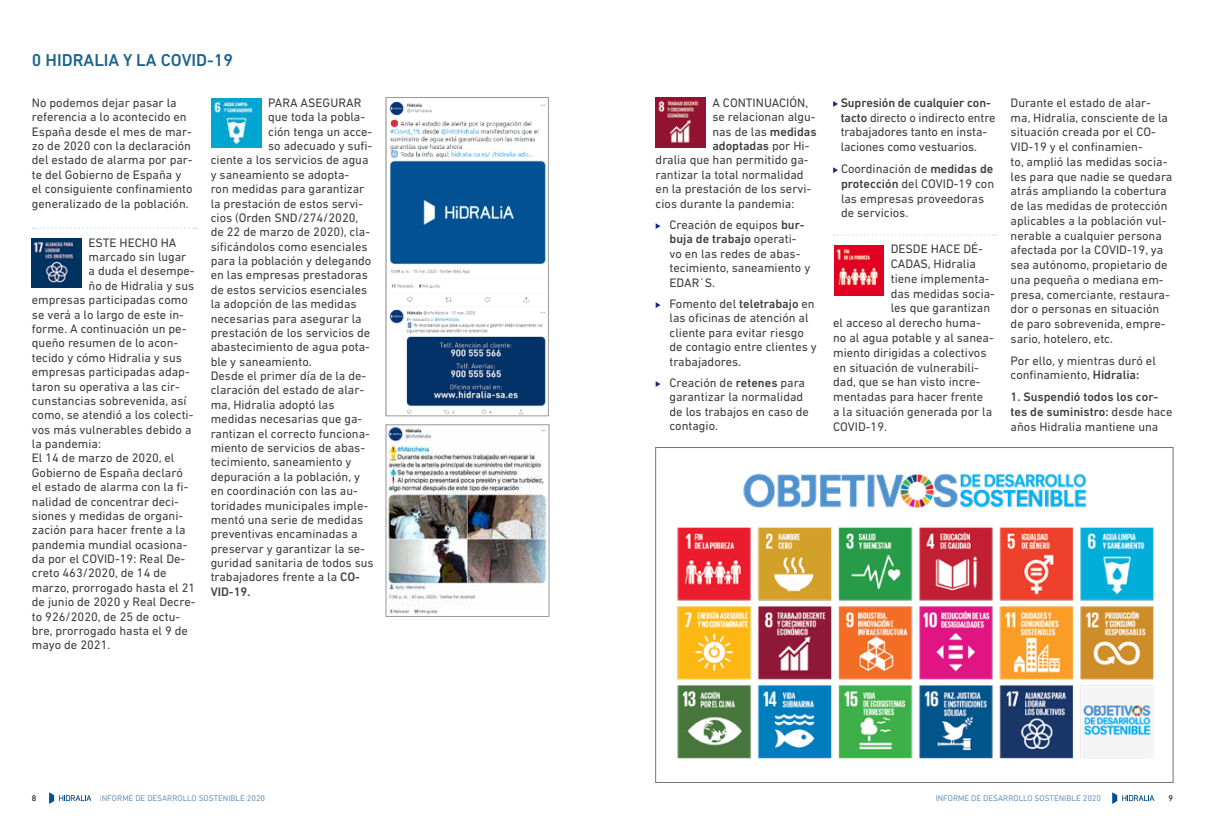
<style>
.page{position:relative;width:1205px;height:833px;background:#fff}
.page>*{position:absolute;margin:0;border:0;box-sizing:border-box;transform-origin:0 0}
.t1{font:500 17.5px "DIN Next LT Pro";color:#1c648c}
.t2{font:12.62px/14.8px "DIN Next LT Pro";color:#3e3d40}
.t3{font:12.5px/14.4px "DIN Next LT Pro";color:#3e3d40}
.t4{font:500 12.5px/14.8px "DIN Next LT Pro";color:#3e3d40}
.t5{font:8.38px "DIN Next LT Pro";color:#005292}
.t6{font:8.38px "DIN Next LT Pro";color:#000}
.s1{font-weight:500}
.s2{font-weight:400}
.s3{font-size:12.62px}
.s4{font-size:8.5px}
</style>
<div class="page">
<svg style="left:49px;top:792px;width:42px;height:12px"></svg>
<svg style="left:1112px;top:792px;width:42px;height:12px"></svg>
<svg style="left:33px;top:228px;width:163px;height:1px"></svg>
<svg style="left:656px;top:223px;width:4px;height:6px"></svg>
<svg style="left:656px;top:302px;width:4px;height:6px"></svg>
<svg style="left:656px;top:381px;width:4px;height:6px"></svg>
<svg style="left:834px;top:234px;width:162px;height:2px"></svg>
<svg style="left:833px;top:101px;width:5px;height:6px"></svg>
<svg style="left:833px;top:167px;width:5px;height:6px"></svg>
<img style="left:32px;top:238px;width:49px;height:50px">
<img style="left:211px;top:98px;width:50px;height:50px">
<img style="left:834px;top:245px;width:49px;height:50px">
<img style="left:389px;top:101px;width:157px;height:313px">
<div style="left:386px;top:97px;width:163px;height:319px;border:1px solid #98999b"></div>
<img style="left:388px;top:426px;width:159px;height:189px">
<div style="left:386px;top:424px;width:163px;height:193px;border:1px solid #98999b"></div>
<img style="left:656px;top:97px;width:49px;height:50px">
<img style="left:677px;top:473px;width:477px;height:286px">
<h1 class="t1" style="left:32px;top:50px;width:203px">0 HIDRALIA Y LA COVID-19</h1>
<p class="t3" style="left:32px;top:95px;width:162px">No podemos dejar pasar la referencia a lo acontecido en<br>España desde el mes de mar&shy;zo de 2020 con la declaración del estado de alarma por par&shy;te del Gobierno de España y el consiguiente confinamiento generalizado de la población.</p>
<p class="t3" style="left:89px;top:235px;width:89px">ESTE HECHO HA</p>
<p class="t3" style="left:89px;top:249px;width:99px">marcado sin lugar</p>
<p class="t3" style="left:89px;top:264px;width:108px">a duda el desempe-</p>
<p class="t3" style="left:89px;top:278px;width:107px">ño de Hidralia y sus</p>
<p class="t3" style="left:32px;top:293px;width:157px">empresas participadas como</p>
<p class="t3" style="left:32px;top:307px;width:154px">se verá a lo largo de este in-</p>
<p class="t3" style="left:32px;top:321px;width:156px">forme. A continuación un pe-</p>
<p class="t3" style="left:32px;top:336px;width:148px">queño resumen de lo acon-</p>
<p class="t3" style="left:32px;top:350px;width:151px">tecido y cómo Hidralia y sus</p>
<p class="t3" style="left:32px;top:364px;width:159px">empresas participadas adap-</p>
<p class="t3" style="left:32px;top:379px;width:150px">taron su operativa a las cir-</p>
<p class="t3" style="left:32px;top:393px;width:156px">cunstancias sobrevenida, así</p>
<p class="t3" style="left:32px;top:408px;width:163px">como, se atendió a los colecti-</p>
<p class="t3" style="left:32px;top:422px;width:161px">vos más vulnerables debido a</p>
<p class="t3" style="left:32px;top:436px;width:71px">la pandemia:</p>
<p class="t3" style="left:32px;top:451px;width:144px">El 14 de marzo de 2020, el</p>
<p class="t3" style="left:32px;top:465px;width:152px">Gobierno de España declaró</p>
<p class="t3" style="left:32px;top:479px;width:158px">el estado de alarma con la fi-</p>
<p class="t3" style="left:32px;top:494px;width:149px">nalidad de concentrar deci-</p>
<p class="t3" style="left:32px;top:508px;width:153px">siones y medidas de organi-</p>
<p class="t3" style="left:32px;top:523px;width:155px">zación para hacer frente a la</p>
<p class="t3" style="left:32px;top:537px;width:157px">pandemia mundial ocasiona-</p>
<p class="t3" style="left:32px;top:551px;width:155px">da por el COVID-19: Real De-</p>
<p class="t3" style="left:32px;top:566px;width:136px">creto 463/2020, de 14 de</p>
<p class="t3" style="left:32px;top:580px;width:165px">marzo, prorrogado hasta el 21</p>
<p class="t3" style="left:32px;top:594px;width:165px">de junio de 2020 y Real Decre-</p>
<p class="t3" style="left:32px;top:609px;width:150px">to 926/2020, de 25 de octu-</p>
<p class="t3" style="left:32px;top:623px;width:158px">bre, prorrogado hasta el 9 de</p>
<p class="t3" style="left:32px;top:638px;width:80px">mayo de 2021.</p>
<p class="t3" style="left:268px;top:95px;width:95px">PARA ASEGURAR</p>
<p class="t3" style="left:268px;top:110px;width:99px">que toda la pobla-</p>
<p class="t3" style="left:268px;top:124px;width:106px">ción tenga un acce-</p>
<p class="t3" style="left:268px;top:138px;width:106px">so adecuado y sufi-</p>
<p class="t3" style="left:211px;top:153px;width:159px">ciente a los servicios de agua</p>
<p class="t3" style="left:211px;top:167px;width:140px">y saneamiento se adopta-</p>
<p class="t3" style="left:211px;top:181px;width:155px">ron medidas para garantizar</p>
<p class="t3" style="left:211px;top:196px;width:154px">la prestación de estos servi-</p>
<p class="t3" style="left:211px;top:210px;width:149px">cios (Orden SND/274/2020,</p>
<p class="t3" style="left:211px;top:225px;width:161px">de 22 de marzo de 2020), cla-</p>
<p class="t3" style="left:211px;top:239px;width:158px">sificándolos como esenciales</p>
<p class="t3" style="left:211px;top:253px;width:162px">para la población y delegando</p>
<p class="t3" style="left:211px;top:268px;width:159px">en las empresas prestadoras</p>
<p class="t3" style="left:211px;top:282px;width:158px">de estos servicios esenciales</p>
<p class="t3" style="left:211px;top:296px;width:147px">la adopción de las medidas</p>
<p class="t3" style="left:211px;top:311px;width:153px">necesarias para asegurar la</p>
<p class="t3" style="left:211px;top:325px;width:161px">prestación de los servicios de</p>
<p class="t3" style="left:211px;top:340px;width:161px">abastecimiento de agua pota-</p>
<p class="t3" style="left:211px;top:354px;width:103px">ble y saneamiento.</p>
<p class="t3" style="left:211px;top:368px;width:157px">Desde el primer día de la de-</p>
<p class="t3" style="left:211px;top:383px;width:155px">claración del estado de alar-</p>
<p class="t3" style="left:211px;top:397px;width:125px">ma, Hidralia adoptó las</p>
<p class="t3" style="left:211px;top:411px;width:153px">medidas necesarias que ga-</p>
<p class="t3" style="left:211px;top:426px;width:161px">rantizan el correcto funciona-</p>
<p class="t3" style="left:211px;top:440px;width:156px">miento de servicios de abas-</p>
<p class="t3" style="left:211px;top:455px;width:142px">tecimiento, saneamiento y</p>
<p class="t3" style="left:211px;top:469px;width:151px">depuración a la población, y</p>
<p class="t3" style="left:211px;top:483px;width:149px">en coordinación con las au-</p>
<p class="t3" style="left:211px;top:498px;width:159px">toridades municipales imple-</p>
<p class="t3" style="left:211px;top:512px;width:154px">mentó una serie de medidas</p>
<p class="t3" style="left:211px;top:526px;width:148px">preventivas encaminadas a</p>
<p class="t3" style="left:211px;top:541px;width:156px">preservar y garantizar la se-</p>
<p class="t3" style="left:211px;top:555px;width:164px">guridad sanitaria de todos sus</p>
<p class="t3" style="left:211px;top:570px;width:151px">trabajadores frente a la <span class="s1">CO-</span></p>
<p class="t4" style="left:211px;top:584px;width:41px">VID-19.</p>
<p class="t3" style="left:712px;top:95px;width:97px">A CONTINUACIÓN,</p>
<p class="t3" style="left:712px;top:110px;width:105px">se relacionan algu-</p>
<p class="t3" style="left:712px;top:124px;width:106px">nas de las <span class="s1">medidas</span></p>
<p class="t4" style="left:712px;top:138px;width:99px">adoptadas <span class="s2">por Hi-</span></p>
<p class="t3" style="left:656px;top:153px;width:155px">dralia que han permitido ga-</p>
<p class="t3" style="left:656px;top:167px;width:149px">rantizar la total normalidad</p>
<p class="t3" style="left:656px;top:181px;width:157px">en la prestación de los servi-</p>
<p class="t3" style="left:656px;top:196px;width:140px">cios durante la pandemia:</p>
<p class="t3" style="left:669px;top:217px;width:142px">Creación de equipos <span class="s1">bur&shy;buja de trabajo</span> operati&shy;vo en las redes de abas&shy;tecimiento, saneamiento y<br>EDAR´S.</p>
<p class="t3" style="left:669px;top:296px;width:149px">Fomento del <span class="s1">teletrabajo</span> en las oficinas de atención al cliente para evitar riesgo de contagio entre clientes y trabajadores.</p>
<p class="t3" style="left:669px;top:375px;width:141px">Creación de <span class="s1">retenes</span> para garantizar la normalidad de los trabajos en caso de contagio.</p>
<p class="t2" style="left:841px;top:95px;width:156px"><span class="s1">Supresión de cualquier con&shy;tacto</span> directo o indirecto entre trabajadores tanto en insta&shy;laciones como vestuarios.</p>
<p class="t2" style="left:841px;top:161px;width:155px">Coordinación de <span class="s1">medidas de protección</span> del COVID-19 con las empresas proveedoras de servicios.</p>
<p class="t3" style="left:891px;top:242px;width:94px;line-height:14.8px">DESDE HACE DÉ-<br>CADAS, Hidra<span class="s3">lia</span></p>
<p class="t2" style="left:891px;top:271px;width:100px">tiene implementa-</p>
<p class="t2" style="left:891px;top:286px;width:106px">das medidas socia-</p>
<p class="t2" style="left:891px;top:301px;width:101px">les que garantizan</p>
<p class="t2" style="left:833px;top:315px;width:149px">el acceso al derecho huma-</p>
<p class="t2" style="left:833px;top:330px;width:162px">no al agua potable y al sanea-</p>
<p class="t2" style="left:833px;top:345px;width:155px">miento dirigidas a colectivos</p>
<p class="t2" style="left:833px;top:360px;width:147px">en situación de vulnerabili-</p>
<p class="t2" style="left:833px;top:374px;width:149px">dad, que se han visto incre-</p>
<p class="t2" style="left:833px;top:389px;width:152px">mentadas para hacer frente</p>
<p class="t2" style="left:833px;top:404px;width:161px">a la situación generada por la</p>
<p class="t2" style="left:833px;top:419px;width:56px">COVID-19.</p>
<p class="t3" style="left:1010px;top:95px;width:163px;line-height:14.8px">Durante el estado de alar&shy;ma, Hidralia, consciente de la situación creada por el CO-<br>VID-19 y el confinamien-<br>to, amplió las medidas socia&shy;les para que nadie se quedara atrás ampliando la cobertura de las medidas de protección aplicables a la población vul&shy;nerable a cualquier persona afectada por la COVID-19, ya sea autónomo, propietario de una pequeña o mediana em&shy;presa, comerciante, restaura&shy;dor o personas en situación de paro sobrevenida, empre&shy;sario, hotelero, etc.</p>
<p class="t3" style="left:1010px;top:353px;width:147px;line-height:14.8px">Por ello, y mientras duró el confinamiento, <span class="s1">Hidralia:</span></p>
<p class="t4" style="left:1010px;top:389px;width:163px">1. Suspendió todos los cor&shy;tes de suministro: <span class="s2">desde hace años Hidralia mantiene una</span></p>
<p class="t6" style="left:32px;top:793px;width:6px">8</p>
<p class="t5" style="left:100px;top:793px;width:167px">INFORME DE DESARROLLO SOSTENIBLE <span class="s4">2020</span></p>
<p class="t5" style="left:935px;top:793px;width:167px">INFORME DE DESARROLLO SOSTENIBLE <span class="s4">2020</span></p>
<p class="t6" style="left:1168px;top:793px;width:6px">9</p>
</div>
